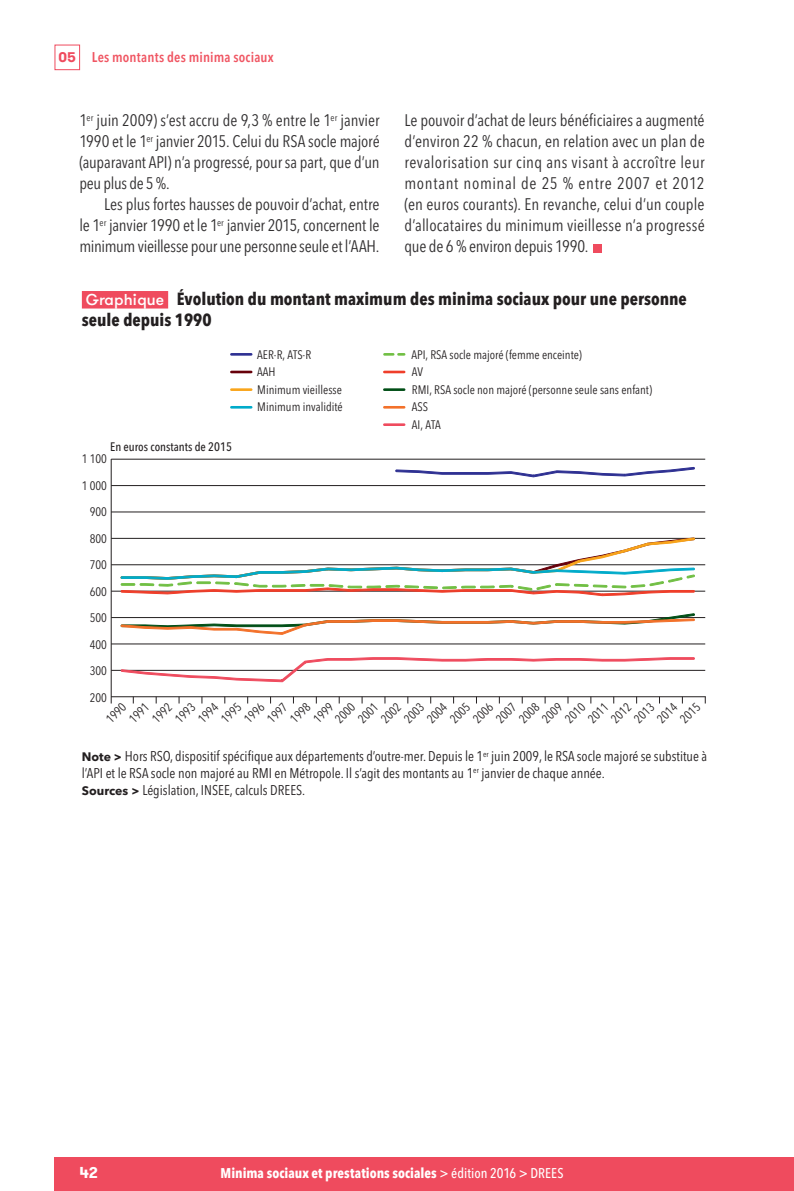
<style>
.page{position:relative;width:794px;height:1191px;background:#fff}
.page>*{position:absolute;margin:0;border:0;box-sizing:border-box;transform-origin:0 0}
.HT_titre{font:700 condensed 17.5px/21px "Avenir Next LT Pro";color:#231f20}
.Texte{font:condensed 16.62px/21px "Avenir Next LT Pro";letter-spacing:-.01em;color:#312f30;text-align:justify}
.t1{font:700 15.75px "GT Walsheim";color:#fff}
.HT_notes_champ_lectu{font:condensed 14px/16.8px "Avenir Next LT Pro";color:#231f20}
.t2{font:700 condensed 14px "Avenir Next LT Pro";letter-spacing:.005em;color:#fff}
.t3{font:600 condensed 14px "Avenir Next LT Pro";letter-spacing:.015em;color:#f05663}
.t4{font:condensed 12.25px/17.5px "Avenir Next LT Pro";color:#231f20}
.t5{font:500 condensed 12.25px "Avenir Next LT Pro";color:#231f20}
.t6{font:500 condensed 12.25px "Avenir Next LT Pro";color:#00010a}
.s1{font-family:"GT Walsheim Pro Trial";font-weight:700;font-stretch:normal;color:#ef4b5e}
.s2{font-family:"GT Walsheim";font-weight:500;font-stretch:normal;font-size:15.75px;color:#fff}
.s3{font-weight:700;font-stretch:normal;font-size:12.25px}
.s4{font-weight:500}
</style>
<div class="page">
<div style="left:55px;top:45px;width:25px;height:25px;border:1px solid #ef4b5e"></div>
<div style="left:55px;top:1157px;width:739px;height:34px;background:#ef4b5e"></div>
<div style="left:82px;top:291px;width:86px;height:17px;background:#ef4b5e"></div>
<hr style="left:111px;top:459px;width:594px;height:1px;background:#231f20">
<hr style="left:111px;top:485px;width:594px;height:1px;background:#231f20">
<hr style="left:111px;top:511px;width:594px;height:1px;background:#231f20">
<hr style="left:111px;top:538px;width:594px;height:1px;background:#231f20">
<hr style="left:111px;top:564px;width:594px;height:1px;background:#231f20">
<hr style="left:111px;top:591px;width:594px;height:1px;background:#231f20">
<hr style="left:111px;top:617px;width:594px;height:1px;background:#231f20">
<hr style="left:111px;top:643px;width:594px;height:1px;background:#231f20">
<hr style="left:111px;top:670px;width:594px;height:1px;background:#231f20">
<hr style="left:111px;top:459px;width:1px;height:244px;background:#231f20">
<hr style="left:111px;top:696px;width:594px;height:1px;background:#231f20">
<svg style="left:395px;top:467px;width:300px;height:10px"></svg>
<svg style="left:120px;top:613px;width:575px;height:21px"></svg>
<svg style="left:120px;top:657px;width:575px;height:26px"></svg>
<svg style="left:120px;top:537px;width:575px;height:59px"></svg>
<hr style="left:231px;top:353px;width:20px;height:3px;background:#2e3092">
<hr style="left:231px;top:371px;width:20px;height:2px;background:#67000a">
<hr style="left:231px;top:388px;width:20px;height:3px;background:#f9a51b">
<hr style="left:231px;top:406px;width:20px;height:2px;background:#00abca">
<svg style="left:384px;top:353px;width:20px;height:3px"></svg>
<hr style="left:384px;top:371px;width:20px;height:2px;background:#ef3e2a">
<hr style="left:384px;top:388px;width:20px;height:3px;background:#004e16">
<hr style="left:384px;top:423px;width:20px;height:3px;background:#ef4b5e">
<hr style="left:384px;top:406px;width:20px;height:2px;background:#f3712a">
<div style="left:593px;top:244px;width:9px;height:8px;background:#ef4b5e"></div>
<p class="t3" style="left:58px;top:49px;width:217px"><span class="s1">05</span> Les montants des minima sociaux</p>
<p class="Texte" style="left:79px;top:110px;width:302px">1<sup>er</sup> juin 2009) s’est accru de 9,3 % entre le 1<sup>er</sup> janvier 1990 et le 1<sup>er</sup> janvier 2015. Celui du RSA socle majoré (auparavant API) n’a progressé, pour sa part, que d’un peu plus de 5 %.</p>
<p class="Texte" style="left:79px;top:194px;width:302px;text-indent:25px">Les plus fortes hausses de pouvoir d’achat, entre le 1<sup>er</sup> janvier 1990 et le 1<sup>er</sup> janvier 2015, concernent le minimum vieillesse pour une personne seule et l’AAH.</p>
<p class="t6" style="left:113px;top:129px;width:23px">En %</p>
<p class="Texte" style="left:404px;top:110px;width:302px">Le pouvoir d’achat de leurs bénéficiaires a augmenté d’environ 22 % chacun, en relation avec un plan de revalorisation sur cinq ans visant à accroître leur montant nominal de 25 % entre 2007 et 2012 (en euros courants). En revanche, celui d’un couple d’allocataires du minimum vieillesse n’a progressé que de 6 % environ depuis 1990.</p>
<p class="HT_titre" style="left:82px;top:288px;width:606px"><span class="s2">Graphique</span> Évolution du montant maximum des minima sociaux pour une personne seule depuis 1990</p>
<p class="t5" style="left:110px;top:439px;width:123px">En euros constants de 2015</p>
<p class="t4" style="left:82px;top:450px;width:27px">1 100</p>
<p class="t4" style="left:82px;top:477px;width:27px">1 000</p>
<p class="t4" style="left:90px;top:503px;width:19px">900</p>
<p class="t4" style="left:90px;top:530px;width:19px">800</p>
<p class="t4" style="left:90px;top:556px;width:19px">700</p>
<p class="t4" style="left:90px;top:583px;width:19px">600</p>
<p class="t4" style="left:90px;top:609px;width:19px">500</p>
<p class="t4" style="left:90px;top:635px;width:19px">400</p>
<p class="t4" style="left:90px;top:662px;width:19px">300</p>
<p class="t4" style="left:257px;top:346px;width:87px">AER-R, ATS-R<br>AAH<br>Minimum vieillesse<br>Minimum invalidité</p>
<p class="t4" style="left:411px;top:345px;width:172px">API, RSA socle majoré (femme enceinte)</p>
<p class="t4" style="left:412px;top:363px;width:242px">AV<br>RMI, RSA socle non majoré (personne seule sans enfant)<br>ASS<br>AI, ATA</p>
<p class="t4" style="left:90px;top:688px;width:19px">200</p>
<p class="t4" style="left:102px;top:715px;width:25px;rotate:-45deg">1990</p>
<p class="t4" style="left:125px;top:715px;width:25px;rotate:-45deg">1991</p>
<p class="t4" style="left:148px;top:715px;width:25px;rotate:-45deg">1992</p>
<p class="t4" style="left:171px;top:715px;width:25px;rotate:-45deg">1993</p>
<p class="t4" style="left:194px;top:715px;width:25px;rotate:-45deg">1994</p>
<p class="t4" style="left:217px;top:715px;width:25px;rotate:-45deg">1995</p>
<p class="t4" style="left:240px;top:715px;width:25px;rotate:-45deg">1996</p>
<p class="t4" style="left:263px;top:715px;width:25px;rotate:-45deg">1997</p>
<p class="t4" style="left:286px;top:715px;width:25px;rotate:-45deg">1998</p>
<p class="t4" style="left:309px;top:715px;width:25px;rotate:-45deg">1999</p>
<p class="t4" style="left:331px;top:715px;width:25px;rotate:-45deg">2000</p>
<p class="t4" style="left:354px;top:715px;width:25px;rotate:-45deg">2001</p>
<p class="t4" style="left:377px;top:715px;width:25px;rotate:-45deg">2002</p>
<p class="t4" style="left:400px;top:715px;width:25px;rotate:-45deg">2003</p>
<p class="t4" style="left:423px;top:715px;width:25px;rotate:-45deg">2004</p>
<p class="t4" style="left:446px;top:715px;width:25px;rotate:-45deg">2005</p>
<p class="t4" style="left:469px;top:715px;width:25px;rotate:-45deg">2006</p>
<p class="t4" style="left:492px;top:715px;width:25px;rotate:-45deg">2007</p>
<p class="t4" style="left:515px;top:715px;width:25px;rotate:-45deg">2008</p>
<p class="t4" style="left:538px;top:715px;width:25px;rotate:-45deg">2009</p>
<p class="t4" style="left:561px;top:715px;width:25px;rotate:-45deg">2010</p>
<p class="t4" style="left:584px;top:715px;width:25px;rotate:-45deg">2011</p>
<p class="t4" style="left:607px;top:715px;width:25px;rotate:-45deg">2012</p>
<p class="t4" style="left:630px;top:715px;width:25px;rotate:-45deg">2013</p>
<p class="t4" style="left:653px;top:715px;width:25px;rotate:-45deg">2014</p>
<p class="t4" style="left:676px;top:715px;width:25px;rotate:-45deg">2015</p>
<p class="HT_notes_champ_lectu" style="left:82px;top:748px;width:627px"><span class="s3">Note &gt;</span> Hors RSO, dispositif spécifique aux départements d’outre-mer. Depuis le 1<sup>er</sup> juin 2009, le RSA socle majoré se substitue à l’API et le RSA socle non majoré au RMI en Métropole. Il s’agit des montants au 1<sup>er</sup> janvier de chaque année.</p>
<p class="HT_notes_champ_lectu" style="left:82px;top:781px;width:225px"><span class="s3">Sources &gt;</span> Législation, INSEE, calculs DREES.</p>
<p class="t1" style="left:79px;top:1162px;width:20px">42</p>
<p class="t2" style="left:220px;top:1165px;width:344px">Minima sociaux et prestations sociales <span class="s4">&gt; édition 2016 &gt; DREES</span></p>
</div>
